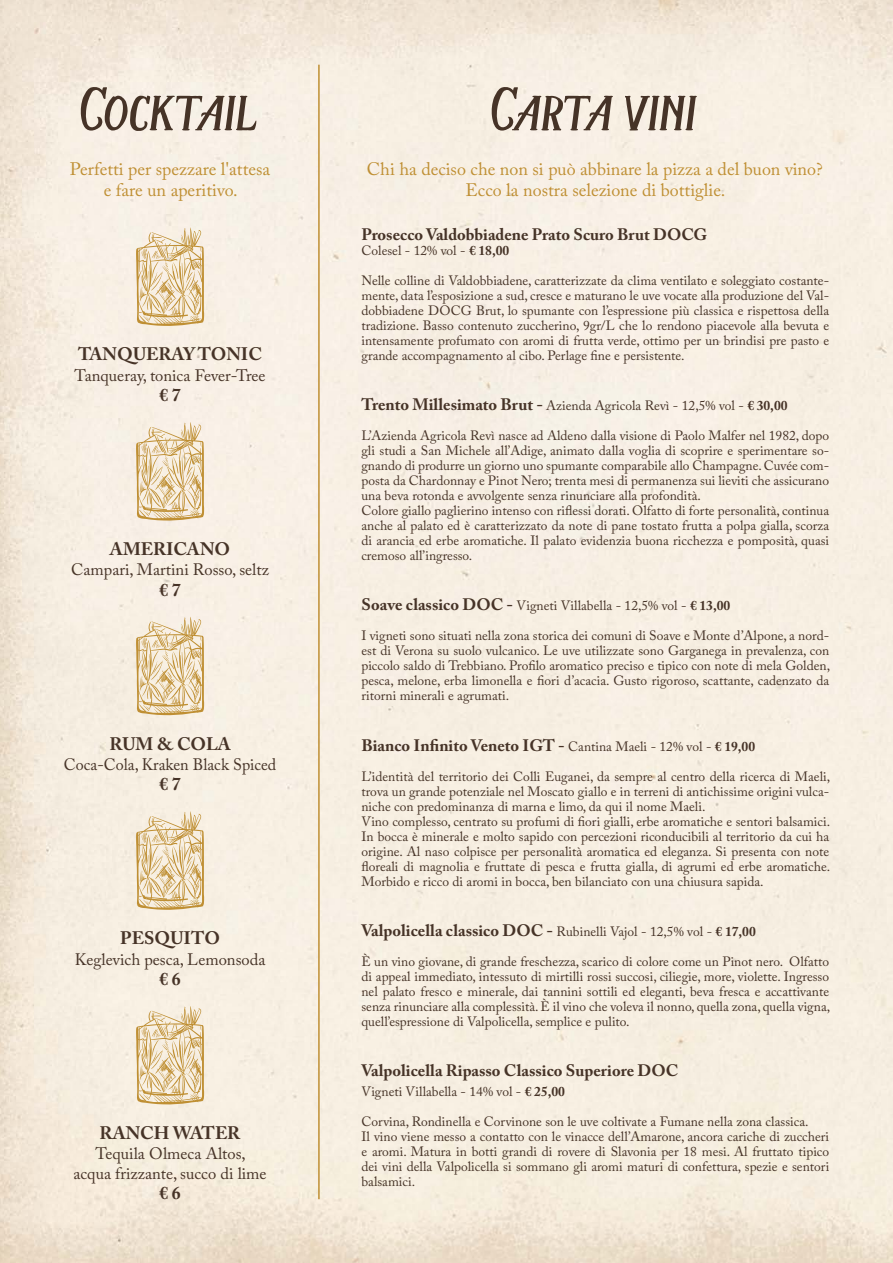
<style>
.page{position:relative;width:893px;height:1263px;background:#fff}
.page>*{position:absolute;margin:0;border:0;box-sizing:border-box;transform-origin:0 0}
.t1{font:60px "Armament";letter-spacing:-.05em;color:#463327}
.t2{font:18px/20.2px "Adobe Caslon Pro";color:#bf8f33;text-align:center}
.t3{font:700 18px "Adobe Caslon Pro";color:#463327}
.t4{font:700 16.5px "Adobe Caslon Pro";color:#463327}
.t5{font:16.5px/19.5px "Adobe Caslon Pro";color:#463327;text-align:center}
.t6{font:13.5px/15px "Adobe Caslon Pro";color:#463327;text-align:justify}
.s1{font-weight:700}
.s2{font-weight:700;font-size:16.5px}
.s3{font-weight:400;font-size:13.5px}
.s4{font-size:13.5px}
</style>
<div class="page">
<svg style="left:136px;top:227px;width:68px;height:99px;background:#e5d1ad"></svg>
<svg style="left:136px;top:422px;width:68px;height:99px;background:#e5d1ad"></svg>
<svg style="left:136px;top:617px;width:68px;height:98px;background:#e5d1ab"></svg>
<svg style="left:136px;top:1006px;width:68px;height:98px;background:#e5d1ab"></svg>
<svg style="left:136px;top:811px;width:68px;height:99px;background:#e5d1ab"></svg>
<hr style="left:318px;top:65px;width:2px;height:1134px;background:#bf8f33">
<h1 class="t1" style="left:81px;top:77px;width:180px">COCKTAIL</h1>
<h2 class="t2" style="left:70px;top:159px;width:202px">Perfetti per spezzare l'attesa e fare un aperitivo.</h2>
<h2 class="t3" style="left:78px;top:344px;width:185px">TANQUERAY TONIC</h2>
<p class="t5" style="left:75px;top:365px;width:193px">Tanqueray, tonica Fever-Tree</p>
<h2 class="t3" style="left:159px;top:384px;width:23px">€ 7</h2>
<h2 class="t3" style="left:110px;top:538px;width:122px">AMERICANO</h2>
<p class="t5" style="left:71px;top:560px;width:199px">Campari, Martini Rosso, seltz</p>
<h2 class="t3" style="left:159px;top:579px;width:23px">€ 7</h2>
<h2 class="t3" style="left:109px;top:733px;width:123px">RUM &amp; COLA</h2>
<p class="t5" style="left:64px;top:754px;width:214px">Coca-Cola, Kraken Black Spiced</p>
<h2 class="t3" style="left:159px;top:773px;width:23px">€ 7</h2>
<h2 class="t3" style="left:120px;top:927px;width:101px">PESQUITO</h2>
<p class="t5" style="left:75px;top:949px;width:192px">Keglevich pesca, Lemonsoda</p>
<h2 class="t3" style="left:159px;top:968px;width:23px">€ 6</h2>
<h2 class="t3" style="left:100px;top:1122px;width:142px">RANCH WATER</h2>
<p class="t5" style="left:74px;top:1144px;width:195px">Tequila Olmeca Altos,<br>acqua frizzante, succo di lime</p>
<h2 class="t3" style="left:159px;top:1182px;width:23px">€ 6</h2>
<h1 class="t1" style="left:492px;top:77px;width:210px">CARTA VINI</h1>
<h2 class="t2" style="left:367px;top:159px;width:457px">Chi ha deciso che non si può abbinare la pizza a del buon vino?<br>Ecco la nostra selezione di bottiglie.</h2>
<p class="t4" style="left:361px;top:224px;width:348px">Prosecco Valdobbiadene Prato Scuro Brut DOCG</p>
<p class="t6" style="left:361px;top:243px;width:149px">Colesel - 12% vol - <span class="s1">€ 18,00</span></p>
<p class="t6" style="left:361px;top:273px;width:469px">Nelle colline di Valdobbiadene, caratterizzate da clima ventilato e soleggiato costante&shy;mente, data l’esposizione a sud, cresce e maturano le uve vocate alla produzione del Val&shy;dobbiadene DOCG Brut, lo spumante con l’espressione più classica e rispettosa della tradizione. Basso contenuto zuccherino, 9gr/L che lo rendono piacevole alla bevuta e intensamente profumato con aromi di frutta verde, ottimo per un brindisi pre pasto e grande accompagnamento al cibo. Perlage fine e persistente.</p>
<p class="t6" style="left:361px;top:398px;width:428px"><span class="s2">Trento Millesimato Brut -</span> Azienda Agricola Revì - 12,5% vol - <span class="s1">€ 30,00</span></p>
<p class="t6" style="left:361px;top:428px;width:469px;text-align:left">L’Azienda Agricola Revì nasce ad Aldeno dalla visione di Paolo Malfer nel 1982, dopo gli studi a San Michele all’Adige, animato dalla voglia di scoprire e sperimentare so&shy;gnando di produrre un giorno uno spumante comparabile allo Champagne. Cuvée com&shy;posta da Chardonnay e Pinot Nero; trenta mesi di permanenza sui lieviti che assicurano una beva rotonda e avvolgente senza rinunciare alla profondità.<br>Colore giallo paglierino intenso con riflessi dorati. Olfatto di forte personalità, continua anche al palato ed è caratterizzato da note di pane tostato frutta a polpa gialla, scorza di arancia ed erbe aromatiche. Il palato evidenzia buona ricchezza e pomposità, quasi cremoso all’ingresso.</p>
<p class="t6" style="left:361px;top:598px;width:370px"><span class="s2">Soave classico DOC -</span> Vigneti Villabella - 12,5% vol - <span class="s1">€ 13,00</span></p>
<p class="t6" style="left:361px;top:628px;width:470px">I vigneti sono situati nella zona storica dei comuni di Soave e Monte d’Alpone, a nord&shy;est di Verona su suolo vulcanico. Le uve utilizzate sono Garganega in prevalenza, con piccolo saldo di Trebbiano. Profilo aromatico preciso e tipico con note di mela Golden, pesca, melone, erba limonella e fiori d’acacia. Gusto rigoroso, scattante, cadenzato da ritorni minerali e agrumati.</p>
<p class="t4" style="left:361px;top:735px;width:395px">Bianco Infinito Veneto IGT - <span class="s3">Cantina Maeli - 12% vol -</span> <span class="s4">€ 19,00</span></p>
<p class="t6" style="left:361px;top:768px;width:470px;text-align:left">L’identità del territorio dei Colli Euganei, da sempre al centro della ricerca di Maeli, trova un grande potenziale nel Moscato giallo e in terreni di antichissime origini vulca&shy;niche con predominanza di marna e limo, da qui il nome Maeli.<br>Vino complesso, centrato su profumi di fiori gialli, erbe aromatiche e sentori balsamici.<br>In bocca è minerale e molto sapido con percezioni riconducibili al territorio da cui ha origine. Al naso colpisce per personalità aromatica ed eleganza. Si presenta con note floreali di magnolia e fruttate di pesca e frutta gialla, di agrumi ed erbe aromatiche.<br>Morbido e ricco di aromi in bocca, ben bilanciato con una chiusura sapida.</p>
<p class="t4" style="left:361px;top:920px;width:396px">Valpolicella classico DOC - <span class="s3">Rubinelli Vajol - 12,5% vol -</span> <span class="s4">€ 17,00</span></p>
<p class="t6" style="left:361px;top:954px;width:470px">È un vino giovane, di grande freschezza, scarico di colore come un Pinot nero. Olfatto di appeal immediato, intessuto di mirtilli rossi succosi, ciliegie, more, violette. Ingresso nel palato fresco e minerale, dai tannini sottili ed eleganti, beva fresca e accattivante senza rinunciare alla complessità. È il vino che voleva il nonno, quella zona, quella vigna, quell’espressione di Valpolicella, semplice e pulito.</p>
<p class="t4" style="left:361px;top:1061px;width:318px">Valpolicella Ripasso Classico Superiore DOC</p>
<p class="t6" style="left:361px;top:1084px;width:205px">Vigneti Villabella - 14% vol - <span class="s1">€ 25,00</span></p>
<p class="t6" style="left:361px;top:1114px;width:469px;text-align:left">Corvina, Rondinella e Corvinone son le uve coltivate a Fumane nella zona classica.<br>Il vino viene messo a contatto con le vinacce dell’Amarone, ancora cariche di zuccheri e aromi. Matura in botti grandi di rovere di Slavonia per 18 mesi. Al fruttato tipico dei vini della Valpolicella si sommano gli aromi maturi di confettura, spezie e sentori balsamici.</p>
</div>
